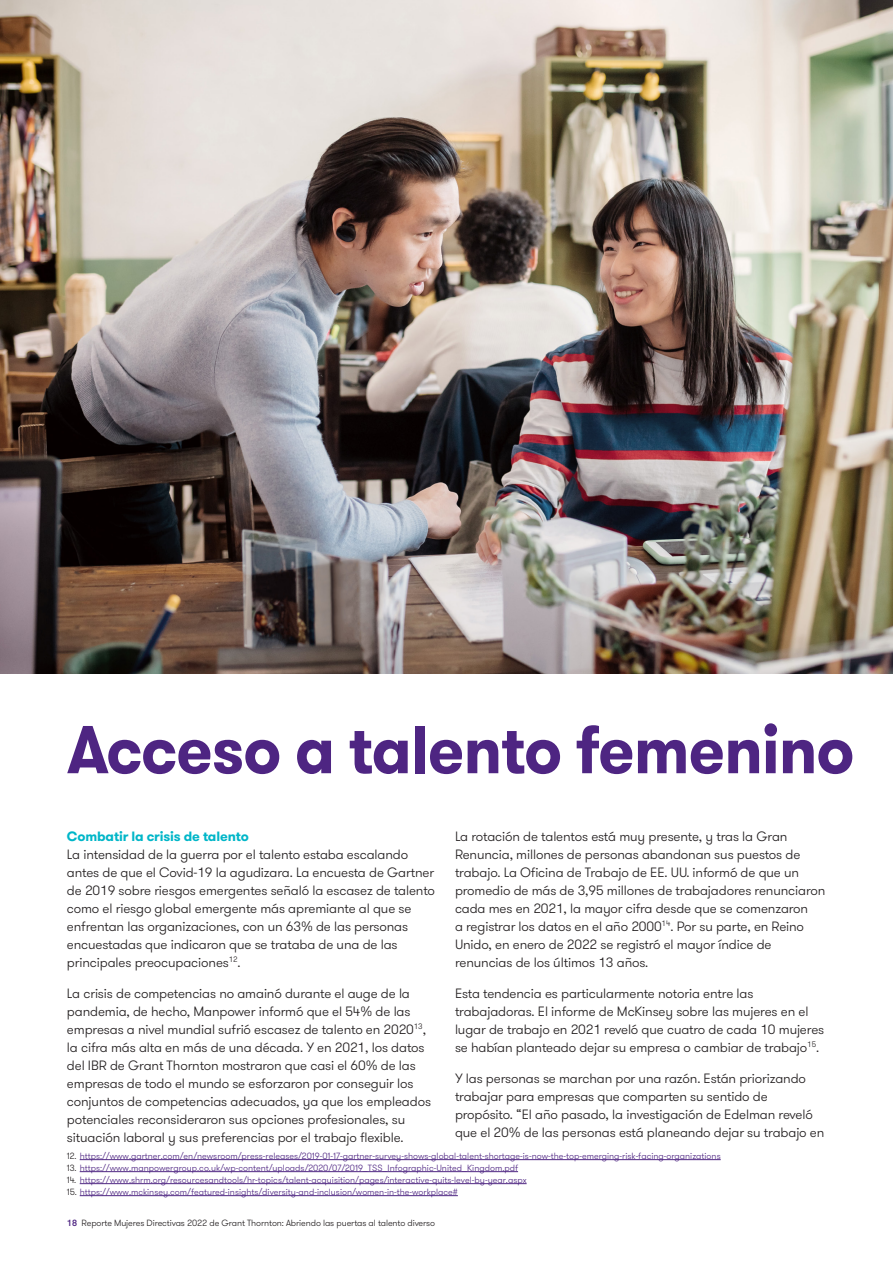
<style>
.page{position:relative;width:893px;height:1263px;background:#fff}
.page>*{position:absolute;margin:0;border:0;box-sizing:border-box;transform-origin:0 0}
._01_Headline_one_36p{font:700 67.5px "GT Walsheim Pro";letter-spacing:-.015em;color:#4e2582;scale:.94 1}
._11_Body_text{font:300 13.5px/18px "GT Walsheim Pro";letter-spacing:-.01em;color:#231f20}
._04_Sub_heading_two{font:700 13.5px "GT Walsheim Pro";letter-spacing:-.01em;color:#00b6c8}
.t1{font:300 9px "GT Walsheim Pro";color:#4e2582}
.t2{font:300 9px "GT Walsheim Pro";letter-spacing:-.01em;color:#231f20}
.s1{color:#231f20}
.s2{font-weight:500;color:#4e2582}
</style>
<div class="page">
<img style="left:0;top:0;width:893px;height:673px">
<hr style="left:80px;top:1159px;width:641px;height:1px;background:#4e2582">
<hr style="left:80px;top:1171px;width:438px;height:1px;background:#4e2582">
<hr style="left:80px;top:1183px;width:447px;height:1px;background:#4e2582">
<hr style="left:80px;top:1195px;width:378px;height:1px;background:#4e2582">
<p class="_01_Headline_one_36p" style="left:67px;top:705px;width:839px">Acceso a talento femenino</p>
<p class="_04_Sub_heading_two" style="left:67px;top:827px;width:183px">Combatir la crisis de talento</p>
<p class="_11_Body_text" style="left:67px;top:845px;width:370px">La intensidad de la guerra por el talento estaba escalando antes de que el Covid-19 la agudizara. La encuesta de Gartner de 2019 sobre riesgos emergentes señaló la escasez de talento como el riesgo global emergente más apremiante al que se enfrentan las organizaciones, con un 63% de las personas encuestadas que indicaron que se trataba de una de las principales preocupaciones<sup>12</sup>.</p>
<p class="_11_Body_text" style="left:67px;top:984px;width:366px">La crisis de competencias no amainó durante el auge de la pandemia, de hecho, Manpower informó que el 54% de las empresas a nivel mundial sufrió escasez de talento en 2020<sup>13</sup>, la cifra más alta en más de una década. Y en 2021, los datos del IBR de Grant Thornton mostraron que casi el 60% de las empresas de todo el mundo se esforzaron por conseguir los conjuntos de competencias adecuados, ya que los empleados potenciales reconsideraron sus opciones profesionales, su situación laboral y sus preferencias por el trabajo flexible.</p>
<p class="_11_Body_text" style="left:455px;top:827px;width:372px">La rotación de talentos está muy presente, y tras la Gran Renuncia, millones de personas abandonan sus puestos de trabajo. La Oficina de Trabajo de EE. UU. informó de que un promedio de más de 3,95 millones de trabajadores renunciaron cada mes en 2021, la mayor cifra desde que se comenzaron<br>a registrar los datos en el año 2000<sup>14</sup>. Por su parte, en Reino Unido, en enero de 2022 se registró el mayor índice de renuncias de los últimos 13 años.</p>
<p class="_11_Body_text" style="left:455px;top:984px;width:371px">Esta tendencia es particularmente notoria entre las trabajadoras. El informe de McKinsey sobre las mujeres en el lugar de trabajo en 2021 reveló que cuatro de cada 10 mujeres se habían planteado dejar su empresa o cambiar de trabajo<sup>15</sup>.</p>
<p class="_11_Body_text" style="left:455px;top:1069px;width:371px">Y las personas se marchan por una razón. Están priorizando trabajar para empresas que comparten su sentido de propósito. “El año pasado, la investigación de Edelman reveló que el 20% de las personas está planeando dejar su trabajo en</p>
<p class="t1" style="left:67px;top:1150px;width:655px"><span class="s1">12.</span> https://www.gartner.com/en/newsroom/press-releases/2019-01-17-gartner-survey-shows-global-talent-shortage-is-now-the-top-emerging-risk-facing-organizations</p>
<p class="t1" style="left:67px;top:1162px;width:453px"><span class="s1">13.</span> https://www.manpowergroup.co.uk/wp-content/uploads/2020/07/2019_TSS_Infographic-United_Kingdom.pdf</p>
<p class="t1" style="left:67px;top:1174px;width:461px"><span class="s1">14.</span> https://www.shrm.org/resourcesandtools/hr-topics/talent-acquisition/pages/interactive-quits-level-by-year.aspx</p>
<p class="t1" style="left:67px;top:1186px;width:392px"><span class="s1">15.</span> https://www.mckinsey.com/featured-insights/diversity-and-inclusion/women-in-the-workplace#</p>
<p class="t2" style="left:67px;top:1217px;width:370px"><span class="s2">18</span> Reporte Mujeres Directivas 2022 de Grant Thornton: Abriendo las puertas al talento diverso</p>
</div>
